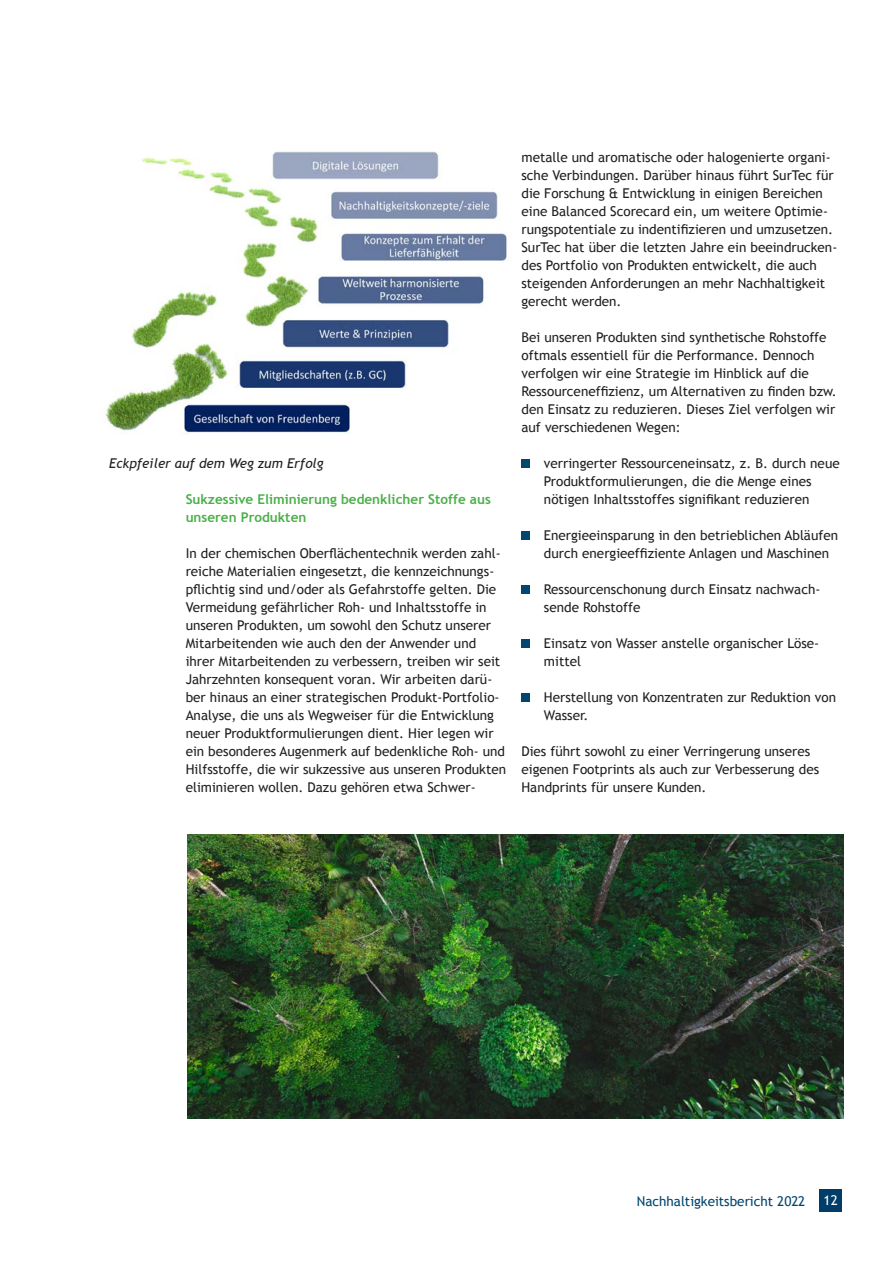
<style>
.page{position:relative;width:893px;height:1263px;background:#fff}
.page>*{position:absolute;margin:0;border:0;box-sizing:border-box;transform-origin:0 0}
.t1{font:13.5px/18px "Trebuchet MS";color:#231f20}
.t2{font:700 13.5px/18px "Trebuchet MS";color:#4ab048}
.t3{font:italic 13.5px "Trebuchet MS";color:#231f20}
.t4{font:13.5px "Trebuchet MS";color:#00466e}
.t5{font:13.5px "Trebuchet MS";color:#fff}
</style>
<div class="page">
<div style="left:521px;top:459px;width:9px;height:9px;background:#00466e"></div>
<div style="left:521px;top:531px;width:9px;height:9px;background:#00466e"></div>
<div style="left:521px;top:585px;width:9px;height:9px;background:#00466e"></div>
<div style="left:521px;top:639px;width:9px;height:9px;background:#00466e"></div>
<div style="left:521px;top:693px;width:9px;height:9px;background:#00466e"></div>
<div style="left:820px;top:1189px;width:22px;height:23px;background:#003e69"></div>
<img style="left:105px;top:151px;width:406px;height:284px">
<img style="left:187px;top:834px;width:656px;height:284px">
<p class="t3" style="left:109px;top:455px;width:216px">Eckpfeiler auf dem Weg zum Erfolg</p>
<p class="t2" style="left:186px;top:490px;width:307px">Sukzessive Eliminierung bedenklicher Stoffe aus unseren Produkten</p>
<p class="t1" style="left:186px;top:544px;width:322px">In der chemischen Oberflächentechnik werden zahl&shy;reiche Materialien eingesetzt, die kennzeichnungs&shy;pflichtig sind und/oder als Gefahrstoffe gelten. Die Vermeidung gefährlicher Roh- und Inhaltsstoffe in unseren Produkten, um sowohl den Schutz unserer Mitarbeitenden wie auch den der Anwender und ihrer Mitarbeitenden zu verbessern, treiben wir seit Jahrzehnten konsequent voran. Wir arbeiten darü&shy;ber hinaus an einer strategischen Produkt-Portfolio-Analyse, die uns als Wegweiser für die Entwicklung neuer Produktformulierungen dient. Hier legen wir ein besonderes Augenmerk auf bedenkliche Roh- und Hilfsstoffe, die wir sukzessive aus unseren Produkten eliminieren wollen. Dazu gehören etwa Schwer-</p>
<p class="t1" style="left:521px;top:148px;width:317px">metalle und aromatische oder halogenierte organi&shy;sche Verbindungen. Darüber hinaus führt SurTec für die Forschung &amp; Entwicklung in einigen Bereichen eine Balanced Scorecard ein, um weitere Optimie&shy;rungspotentiale zu indentifizieren und umzusetzen.<br>SurTec hat über die letzten Jahre ein beeindrucken&shy;des Portfolio von Produkten entwickelt, die auch steigenden Anforderungen an mehr Nachhaltigkeit gerecht werden.</p>
<p class="t1" style="left:521px;top:328px;width:317px">Bei unseren Produkten sind synthetische Rohstoffe oftmals essentiell für die Performance. Dennoch verfolgen wir eine Strategie im Hinblick auf die Ressourceneffizienz, um Alternativen zu finden bzw. den Einsatz zu reduzieren. Dieses Ziel verfolgen wir auf verschiedenen Wegen:</p>
<p class="t1" style="left:544px;top:454px;width:297px">verringerter Ressourceneinsatz, z. B. durch neue</p>
<p class="t1" style="left:544px;top:472px;width:269px">Produktformulierungen, die die Menge eines</p>
<p class="t1" style="left:544px;top:490px;width:267px">nötigen Inhaltsstoffes signifikant reduzieren</p>
<p class="t1" style="left:544px;top:526px;width:296px">Energieeinsparung in den betrieblichen Abläufen</p>
<p class="t1" style="left:544px;top:544px;width:287px">durch energieeffiziente Anlagen und Maschinen</p>
<p class="t1" style="left:544px;top:580px;width:278px">Ressourcenschonung durch Einsatz nachwach-</p>
<p class="t1" style="left:544px;top:598px;width:98px">sende Rohstoffe</p>
<p class="t1" style="left:544px;top:634px;width:277px">Einsatz von Wasser anstelle organischer Löse-</p>
<p class="t1" style="left:544px;top:652px;width:39px">mittel</p>
<p class="t1" style="left:544px;top:688px;width:294px">Herstellung von Konzentraten zur Reduktion von</p>
<p class="t1" style="left:544px;top:706px;width:46px">Wasser.</p>
<p class="t1" style="left:521px;top:742px;width:299px">Dies führt sowohl zu einer Verringerung unseres eigenen Footprints als auch zur Verbesserung des<br>Handprints für unsere Kunden.</p>
<p class="t4" style="left:637px;top:1193px;width:170px">Nachhaltigkeitsbericht 2022</p>
<p class="t5" style="left:824px;top:1192px;width:16px">12</p>
</div>
